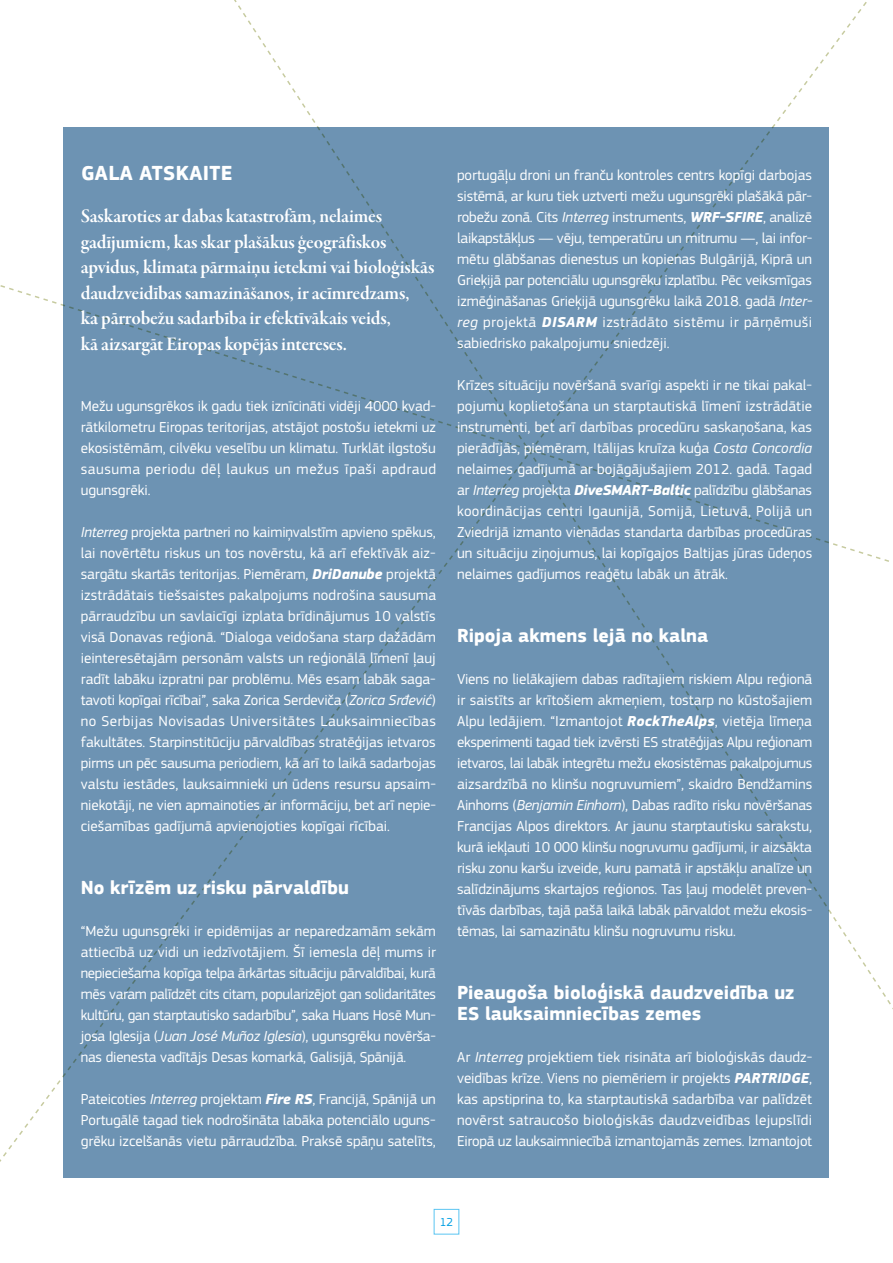
<style>
.page{position:relative;width:893px;height:1263px;background:#fff}
.page>*{position:absolute;margin:0;border:0;box-sizing:border-box;transform-origin:0 0}
.t1{font:700 21px "EC Square Sans Pro";letter-spacing:.02em;color:#fff}
.t2{font:19.5px/25.5px "Garamond Premr Pro Smbd Subh";letter-spacing:-.01em;color:#fff}
.t3{font:700 19.5px/21px "EC Square Sans Pro";color:#fff}
.t4{font:15px/21px "EC Square Sans Pro";color:#fff;text-align:justify}
.t5{font:12px "EC Square Sans Pro";color:#009fe3}
.s1{font-style:italic}
.s2{font-weight:700;font-style:italic}
</style>
<div class="page">
<div style="left:64px;top:128px;width:765px;height:1050px;background:#6d93b3"></div>
<h1 class="t1" style="left:81px;top:160px;width:153px">GALA ATSKAITE</h1>
<p class="t2" style="left:81px;top:204px;width:355px">Saskaroties ar dabas katastrofām, nelaimes gadījumiem, kas skar plašākus ģeogrāfiskos apvidus, klimata pārmaiņu ietekmi vai bioloģiskās daudzveidības samazināšanos, ir acīmredzams,<br>ka pārrobežu sadarbība ir efektīvākais veids,<br>kā aizsargāt Eiropas kopējās intereses.</p>
<p class="t4" style="left:81px;top:396px;width:357px">Mežu ugunsgrēkos ik gadu tiek iznīcināti vidēji 4000 kvad&shy;rātkilometru Eiropas teritorijas, atstājot postošu ietekmi uz ekosistēmām, cilvēku veselību un klimatu. Turklāt ilgstošu sausuma periodu dēļ laukus un mežus īpaši apdraud ugunsgrēki.</p>
<p class="t4" style="left:81px;top:522px;width:357px"><span class="s1">Interreg</span> projekta partneri no kaimiņvalstīm apvieno spēkus, lai novērtētu riskus un tos novērstu, kā arī efektīvāk aiz&shy;sargātu skartās teritorijas. Piemēram, <span class="s2">DriDanube</span> projektā izstrādātais tiešsaistes pakalpojums nodrošina sausuma pārraudzību un savlaicīgi izplata brīdinājumus 10 valstīs visā Donavas reģionā. “Dialoga veidošana starp dažādām ieinteresētajām personām valsts un reģionālā līmenī ļauj radīt labāku izpratni par problēmu. Mēs esam labāk saga&shy;tavoti kopīgai rīcībai”, saka Zorica Serdeviča (<span class="s1">Zorica Srđević</span>) no Serbijas Novisadas Universitātes Lauksaimniecības fakultātes. Starpinstitūciju pārvaldības stratēģijas ietvaros pirms un pēc sausuma periodiem, kā arī to laikā sadarbojas valstu iestādes, lauksaimnieki un ūdens resursu apsaim&shy;niekotāji, ne vien apmainoties ar informāciju, bet arī nepie&shy;ciešamības gadījumā apvienojoties kopīgai rīcībai.</p>
<h2 class="t3" style="left:81px;top:878px;width:270px">No krīzēm uz risku pārvaldību</h2>
<p class="t4" style="left:81px;top:921px;width:357px">“Mežu ugunsgrēki ir epidēmijas ar neparedzamām sekām attiecībā uz vidi un iedzīvotājiem. Šī iemesla dēļ mums ir nepieciešama kopīga telpa ārkārtas situāciju pārvaldībai, kurā mēs varam palīdzēt cits citam, popularizējot gan solidaritātes kultūru, gan starptautisko sadarbību”, saka Huans Hosē Mun&shy;josa Iglesija (<span class="s1">Juan José Muñoz Iglesia</span>), ugunsgrēku novērša&shy;nas dienesta vadītājs Desas komarkā, Galisijā, Spānijā.</p>
<p class="t4" style="left:81px;top:1089px;width:357px">Pateicoties <span class="s1">Interreg</span> projektam <span class="s2">Fire RS</span>, Francijā, Spānijā un Portugālē tagad tiek nodrošināta labāka potenciālo uguns&shy;grēku izcelšanās vietu pārraudzība. Praksē spāņu satelīts,</p>
<p class="t4" style="left:457px;top:165px;width:357px">portugāļu droni un franču kontroles centrs kopīgi darbojas sistēmā, ar kuru tiek uztverti mežu ugunsgrēki plašākā pār&shy;robežu zonā. Cits <span class="s1">Interreg</span> instruments, <span class="s2">WRF-SFIRE</span>, analizē laikapstākļus — vēju, temperatūru un mitrumu —, lai infor&shy;mētu glābšanas dienestus un kopienas Bulgārijā, Kiprā un Grieķijā par potenciālu ugunsgrēku izplatību. Pēc veiksmīgas izmēģināšanas Grieķijā ugunsgrēku laikā 2018. gadā <span class="s1">Inter&shy;reg</span> projektā <span class="s2">DISARM</span> izstrādāto sistēmu ir pārņēmuši sabiedrisko pakalpojumu sniedzēji.</p>
<p class="t4" style="left:457px;top:375px;width:357px">Krīzes situāciju novēršanā svarīgi aspekti ir ne tikai pakal&shy;pojumu koplietošana un starptautiskā līmenī izstrādātie instrumenti, bet arī darbības procedūru saskaņošana, kas pierādījās, piemēram, Itālijas kruīza kuģa <span class="s1">Costa Concordia </span>nelaimes gadījumā ar bojāgājušajiem 2012. gadā. Tagad ar <span class="s1">Interreg</span> projekta <span class="s2">DiveSMART-Baltic</span> palīdzību glābšanas koordinācijas centri Igaunijā, Somijā, Lietuvā, Polijā un Zviedrijā izmanto vienādas standarta darbības procedūras un situāciju ziņojumus, lai kopīgajos Baltijas jūras ūdeņos nelaimes gadījumos reaģētu labāk un ātrāk.</p>
<h2 class="t3" style="left:457px;top:626px;width:253px">Ripoja akmens lejā no kalna</h2>
<p class="t4" style="left:457px;top:669px;width:357px">Viens no lielākajiem dabas radītajiem riskiem Alpu reģionā ir saistīts ar krītošiem akmeņiem, tostarp no kūstošajiem Alpu ledājiem. “Izmantojot <span class="s2">RockTheAlps</span>, vietēja līmeņa eksperimenti tagad tiek izvērsti ES stratēģijas Alpu reģionam ietvaros, lai labāk integrētu mežu ekosistēmas pakalpojumus aizsardzībā no klinšu nogruvumiem”, skaidro Bendžamins Ainhorns (<span class="s1">Benjamin Einhorn</span>), Dabas radīto risku novēršanas Francijas Alpos direktors. Ar jaunu starptautisku sarakstu, kurā iekļauti 10 000 klinšu nogruvumu gadījumi, ir aizsākta risku zonu karšu izveide, kuru pamatā ir apstākļu analīze un salīdzinājums skartajos reģionos. Tas ļauj modelēt preven&shy;tīvās darbības, tajā pašā laikā labāk pārvaldot mežu ekosis&shy;tēmas, lai samazinātu klinšu nogruvumu risku.</p>
<h2 class="t3" style="left:457px;top:983px;width:339px">Pieaugoša bioloģiskā daudzveidība uz<br>ES lauksaimniecības zemes</h2>
<p class="t4" style="left:457px;top:1047px;width:357px">Ar <span class="s1">Interreg</span> projektiem tiek risināta arī bioloģiskās daudz&shy;veidības krīze. Viens no piemēriem ir projekts <span class="s2">PARTRIDGE</span>, kas apstiprina to, ka starptautiskā sadarbība var palīdzēt novērst satraucošo bioloģiskās daudzveidības lejupslīdi Eiropā uz lauksaimniecībā izmantojamās zemes. Izmantojot</p>
<p class="t5" style="left:440px;top:1215px;width:15px">12</p>
</div>
